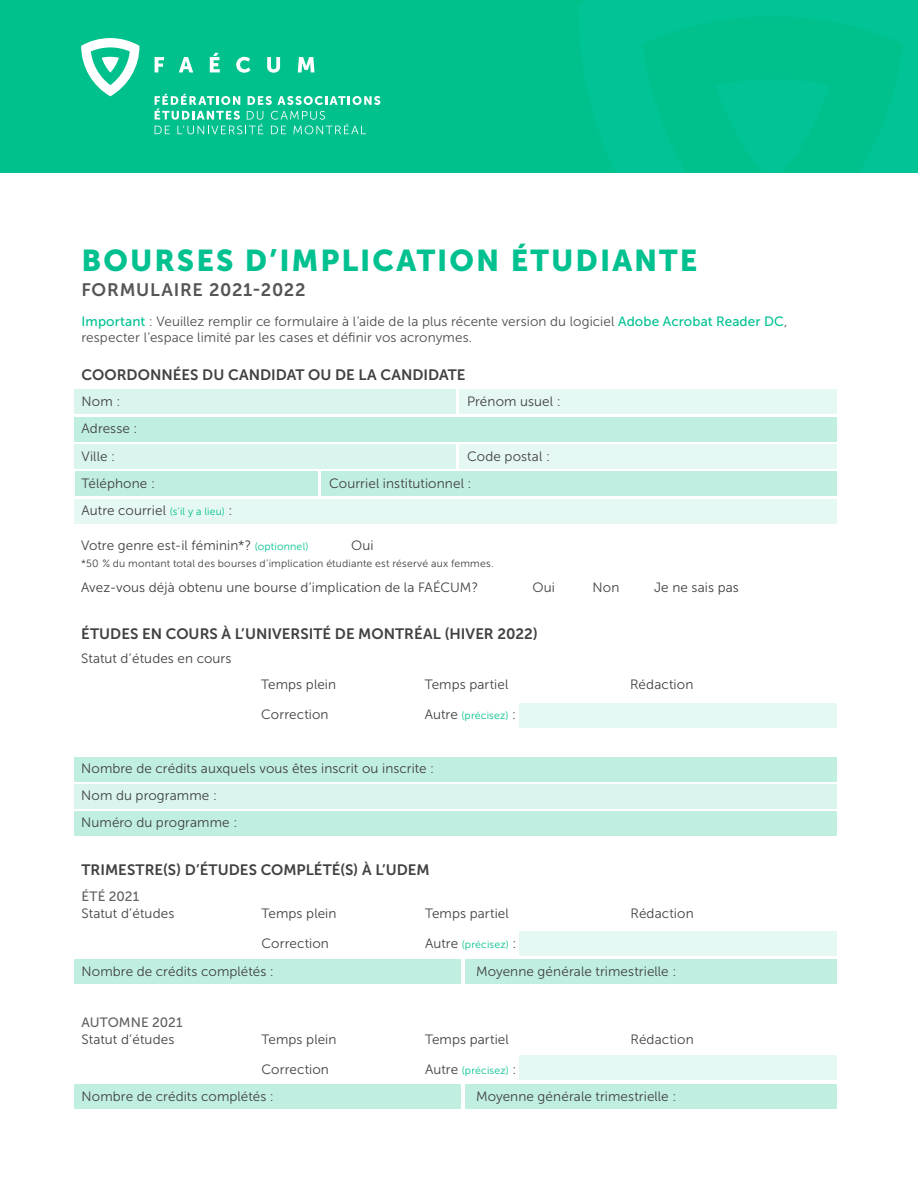
<style>
.page{position:relative;width:918px;height:1188px;background:#fff}
.page>*{position:absolute;margin:0;border:0;box-sizing:border-box;transform-origin:0 0}
.t1{font:30px "Museo Sans 900";letter-spacing:.07em;color:#00c18f}
.t2{font:18px "Museo Sans 700";letter-spacing:.04em;color:#565659}
.t3{font:15px "Museo Sans 700";color:#414042}
.t4{font:13.5px/27px "Museo Sans 300";letter-spacing:.005em;color:#414042}
.t5{font:13.5px/16.5px "Museo Sans 300";letter-spacing:.005em;color:#4d4d4f}
.t6{font:13.5px "Museo Sans 500";letter-spacing:.005em;color:#606163}
.t7{font:10.5px "Museo Sans 300";letter-spacing:.015em;color:#414042}
.t8{font:10.5px "Museo Sans 300";letter-spacing:.015em;color:#00c18f}
.s1{font-family:"Museo Sans 500";color:#00c292}
.s2{font-size:10.5px;color:#00c18f}
.s3{font-size:10.5px;color:#00c292}
.s4{font-size:13.5px;color:#414042}
</style>
<div class="page">
<div style="left:74px;top:959px;width:387px;height:25px;background:#c0efe2"></div>
<div style="left:74px;top:1084px;width:387px;height:25px;background:#c0efe2"></div>
<div style="left:465px;top:959px;width:372px;height:25px;background:#c0efe2"></div>
<div style="left:465px;top:1084px;width:372px;height:25px;background:#c0efe2"></div>
<div style="left:0;top:0;width:918px;height:172px;background:#00c08b"></div>
<svg style="left:579px;top:0;width:339px;height:172px"></svg>
<svg style="left:716px;top:79px;width:114px;height:93px"></svg>
<svg style="left:155px;top:94px;width:225px;height:40px"></svg>
<svg style="left:155px;top:57px;width:9px;height:15px"></svg>
<svg style="left:179px;top:57px;width:14px;height:15px"></svg>
<svg style="left:210px;top:53px;width:10px;height:19px"></svg>
<svg style="left:236px;top:57px;width:15px;height:16px"></svg>
<svg style="left:267px;top:57px;width:13px;height:16px"></svg>
<svg style="left:298px;top:57px;width:17px;height:15px"></svg>
<svg style="left:81px;top:38px;width:58px;height:58px"></svg>
<div style="left:75px;top:417px;width:762px;height:24px;background:#c0efe2"></div>
<div style="left:321px;top:472px;width:516px;height:24px;background:#c0efe2"></div>
<div style="left:75px;top:444px;width:381px;height:25px;background:#d9f5ed"></div>
<div style="left:75px;top:472px;width:242px;height:24px;background:#c0efe2"></div>
<div style="left:75px;top:499px;width:762px;height:24px;background:#e6f8f3"></div>
<div style="left:75px;top:390px;width:381px;height:24px;background:#d9f5ed"></div>
<div style="left:460px;top:444px;width:377px;height:25px;background:#e6f8f3"></div>
<div style="left:520px;top:931px;width:317px;height:24px;background:#e6f8f3"></div>
<div style="left:520px;top:703px;width:317px;height:25px;background:#e6f8f3"></div>
<div style="left:520px;top:1055px;width:317px;height:24px;background:#e6f8f3"></div>
<div style="left:460px;top:390px;width:377px;height:24px;background:#e6f8f3"></div>
<div style="left:74px;top:757px;width:763px;height:25px;background:#c0efe2"></div>
<div style="left:74px;top:811px;width:763px;height:25px;background:#c0efe2"></div>
<div style="left:74px;top:784px;width:763px;height:25px;background:#d9f5ed"></div>
<h1 class="t1" style="left:82px;top:243px;width:617px">BOURSES D’IMPLICATION ÉTUDIANTE</h1>
<h2 class="t2" style="left:82px;top:279px;width:226px">FORMULAIRE 2021-2022</h2>
<p class="t5" style="left:82px;top:313px;width:707px"><span class="s1">Important</span> : Veuillez remplir ce formulaire à l’aide de la plus récente version du logiciel <span class="s1">Adobe Acrobat Reader DC</span>, respecter l’espace limité par les cases et définir vos acronymes.</p>
<p class="t3" style="left:82px;top:366px;width:386px">COORDONNÉES DU CANDIDAT OU DE LA CANDIDATE</p>
<p class="t4" style="left:82px;top:388px;width:40px">Nom :</p>
<p class="t4" style="left:467px;top:388px;width:95px">Prénom usuel :</p>
<p class="t4" style="left:82px;top:414px;width:58px;line-height:28.5px">Adresse :<br>Ville :</p>
<p class="t4" style="left:467px;top:443px;width:85px">Code postal :</p>
<p class="t4" style="left:82px;top:470px;width:75px">Téléphone :</p>
<p class="t4" style="left:329px;top:470px;width:144px">Courriel institutionnel :</p>
<p class="t4" style="left:82px;top:497px;width:152px">Autre courriel <span class="s2">(s’il y a lieu)</span> :</p>
<p class="t4" style="left:81px;top:532px;width:229px">Votre genre est-il féminin* ? <span class="s3">(optionnel)</span></p>
<p class="t4" style="left:351px;top:532px;width:24px">Oui</p>
<p class="t7" style="left:81px;top:558px;width:414px">*50 % du montant total des bourses d’implication étudiante est réservé aux femmes.</p>
<p class="t4" style="left:81px;top:574px;width:399px">Avez-vous déjà obtenu une bourse d’implication de la FAÉCUM ?</p>
<p class="t4" style="left:533px;top:574px;width:24px">Oui</p>
<p class="t4" style="left:593px;top:574px;width:28px">Non</p>
<p class="t4" style="left:654px;top:574px;width:86px">Je ne sais pas</p>
<p class="t3" style="left:81px;top:625px;width:458px">ÉTUDES EN COURS À L’UNIVERSITÉ DE MONTRÉAL (HIVER 2022)</p>
<p class="t4" style="left:81px;top:645px;width:152px">Statut d’études en cours</p>
<p class="t4" style="left:261px;top:671px;width:76px">Temps plein</p>
<p class="t4" style="left:425px;top:671px;width:85px">Temps partiel</p>
<p class="t4" style="left:630px;top:671px;width:65px">Rédaction</p>
<p class="t4" style="left:261px;top:701px;width:69px">Correction</p>
<p class="t8" style="left:425px;top:710px;width:93px"><span class="s4">Autre</span> (précisez) <span class="s4">:</span></p>
<p class="t4" style="left:81px;top:755px;width:355px">Nombre de crédits auxquels vous êtes inscrit ou inscrite :<br>Nom du programme :<br>Numéro du programme :</p>
<p class="t3" style="left:82px;top:861px;width:350px">TRIMESTRE(S) D’ÉTUDES COMPLÉTÉ(S) À L’UDEM</p>
<p class="t6" style="left:82px;top:889px;width:59px">ÉTÉ 2021</p>
<p class="t4" style="left:82px;top:900px;width:94px">Statut d’études</p>
<p class="t4" style="left:262px;top:900px;width:76px">Temps plein</p>
<p class="t4" style="left:425px;top:900px;width:85px">Temps partiel</p>
<p class="t4" style="left:631px;top:900px;width:65px">Rédaction</p>
<p class="t4" style="left:262px;top:930px;width:69px">Correction</p>
<p class="t8" style="left:425px;top:938px;width:93px"><span class="s4">Autre</span> (précisez) <span class="s4">:</span></p>
<p class="t4" style="left:82px;top:958px;width:194px">Nombre de crédits complétés :</p>
<p class="t4" style="left:476px;top:958px;width:202px">Moyenne générale trimestrielle :</p>
<p class="t6" style="left:82px;top:1015px;width:103px">AUTOMNE 2021</p>
<p class="t4" style="left:82px;top:1026px;width:94px">Statut d’études</p>
<p class="t4" style="left:262px;top:1026px;width:76px">Temps plein</p>
<p class="t4" style="left:425px;top:1026px;width:85px">Temps partiel</p>
<p class="t4" style="left:631px;top:1026px;width:65px">Rédaction</p>
<p class="t4" style="left:262px;top:1056px;width:69px">Correction</p>
<p class="t8" style="left:425px;top:1064px;width:93px"><span class="s4">Autre</span> (précisez) <span class="s4">:</span></p>
<p class="t4" style="left:82px;top:1083px;width:194px">Nombre de crédits complétés :</p>
<p class="t4" style="left:476px;top:1083px;width:202px">Moyenne générale trimestrielle :</p>
</div>
